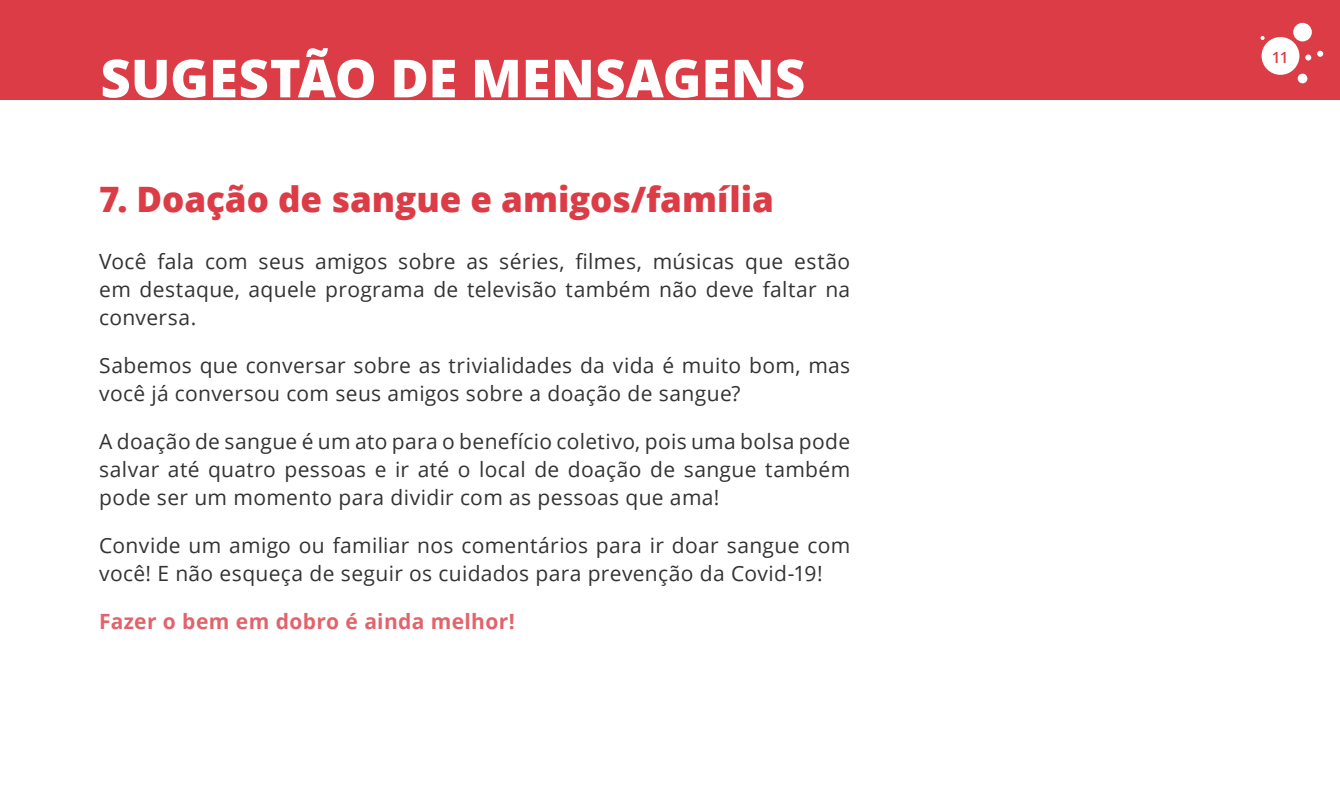
<style>
.page{position:relative;width:1340px;height:794px;background:#fff}
.page>*{position:absolute;margin:0;border:0;box-sizing:border-box;transform-origin:0 0}
.t1{font:800 52.5px "Open Sans";color:#fff}
.t2{font:800 35px "Open Sans";color:#dc3c46}
.t3{font:21px/28px "Open Sans";letter-spacing:.015em;color:#333;text-align:justify}
.t4{font:700 21px "Open Sans";letter-spacing:.015em;color:#e3636b}
.t5{font:600 15.4px "Open Sans";color:#dc3c46}
</style>
<div class="page">
<div style="left:0;top:0;width:1339px;height:99px;background:#dc3c46"></div>
<div style="left:1261px;top:37px;width:38px;height:38px;background:#fff;border-radius:50%"></div>
<div style="left:1293px;top:23px;width:18px;height:18px;background:#fff;border-radius:50%"></div>
<div style="left:1297px;top:74px;width:10px;height:9px;background:#fff;border-radius:50%"></div>
<svg style="left:1317px;top:51px;width:6px;height:6px"></svg>
<svg style="left:1305px;top:55px;width:6px;height:6px"></svg>
<svg style="left:1260px;top:36px;width:4px;height:4px"></svg>
<h1 class="t1" style="left:100px;top:38px;width:706px">SUGESTÃO DE MENSAGENS</h1>
<h2 class="t2" style="left:99px;top:172px;width:676px">7. Doação de sangue e amigos/família</h2>
<p class="t3" style="left:99px;top:247px;width:752px">Você fala com seus amigos sobre as séries, filmes, músicas que estão em destaque, aquele programa de televisão também não deve faltar na conversa.</p>
<p class="t3" style="left:99px;top:351px;width:752px">Sabemos que conversar sobre as trivialidades da vida é muito bom, mas você já conversou com seus amigos sobre a doação de sangue?</p>
<p class="t3" style="left:99px;top:427px;width:752px">A doação de sangue é um ato para o benefício coletivo, pois uma bolsa pode salvar até quatro pessoas e ir até o local de doação de sangue também pode ser um momento para dividir com as pessoas que ama!</p>
<p class="t3" style="left:99px;top:531px;width:752px">Convide um amigo ou familiar nos comentários para ir doar sangue com você! E não esqueça de seguir os cuidados para prevenção da Covid-19!</p>
<p class="t4" style="left:99px;top:606px;width:417px">Fazer o bem em dobro é ainda melhor!</p>
<p class="t5" style="left:1271px;top:46px;width:18px">11</p>
</div>
